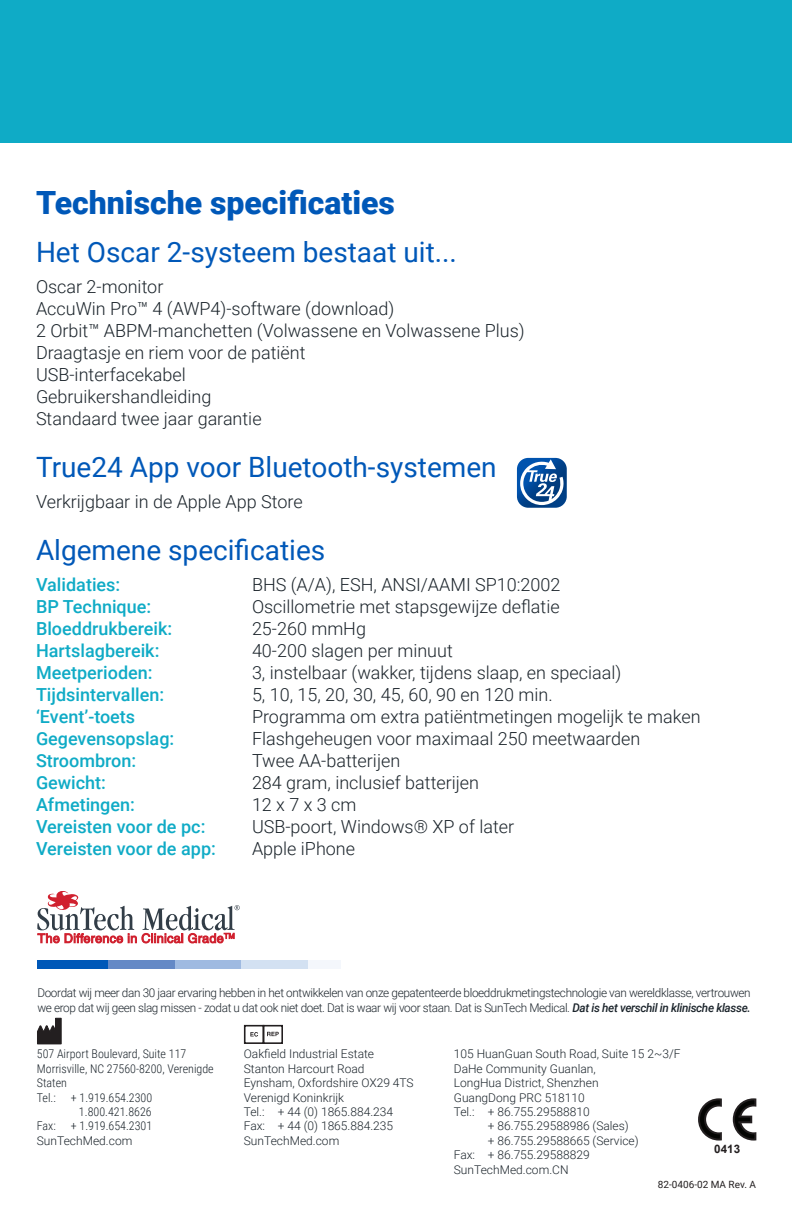
<style>
.page{position:relative;width:792px;height:1224px;background:#fff}
.page>*{position:absolute;margin:0;border:0;box-sizing:border-box;transform-origin:0 0}
.t1{font:900 32px "Roboto";color:#0058b8}
.t2{font:28px "Roboto";color:#0058b8}
.t3{font:300 18px/22px "Roboto";color:#1b242b}
.t4{font:500 18px "Roboto";color:#0fabc6}
.t5{font:300 12px "Roboto";color:#1b242b}
.t6{font:300 12px/14.4px "Roboto";letter-spacing:-.03em;color:#1b242b}
.t7{font:300 12px/14.4px "Roboto Condensed";color:#1b242b}
.t8{font:700 11.6px "Arial";color:#231f20}
.Part_number{font:10px "Roboto";color:#231f20}
.s1{font-weight:500;font-style:italic}
</style>
<div class="page">
<div style="left:0;top:0;width:792px;height:142px;background:#0fabc6"></div>
<div style="left:37px;top:960px;width:71px;height:9px;background:#0058b8"></div>
<div style="left:108px;top:960px;width:67px;height:9px;background:#6489c6"></div>
<div style="left:175px;top:960px;width:67px;height:9px;background:#9fbae1"></div>
<div style="left:242px;top:960px;width:66px;height:9px;background:#d3e1f2"></div>
<div style="left:308px;top:960px;width:33px;height:9px;background:#f4f7fc"></div>
<svg style="left:37px;top:891px;width:203px;height:52px"></svg>
<div style="left:263px;top:1025px;width:20px;height:19px;border:2px solid #231f20"></div>
<svg style="left:250px;top:1032px;width:8px;height:5px"></svg>
<svg style="left:267px;top:1032px;width:12px;height:4px"></svg>
<div style="left:244px;top:1025px;width:20px;height:19px;border:2px solid #231f20"></div>
<svg style="left:37px;top:1018px;width:24px;height:26px"></svg>
<svg style="left:698px;top:1098px;width:24px;height:43px"></svg>
<svg style="left:732px;top:1098px;width:25px;height:43px"></svg>
<div style="left:738px;top:1117px;width:13px;height:5px;background:#040503"></div>
<div style="left:737px;top:1116px;width:15px;height:7px;border:2px solid #231f20"></div>
<svg style="left:517px;top:458px;width:50px;height:50px"></svg>
<p class="t1" style="left:36px;top:180px;width:360px">Technische specificaties</p>
<p class="t2" style="left:36px;top:232px;width:423px">Het Oscar 2-systeem bestaat uit...</p>
<p class="t3" style="left:36px;top:274px;width:129px">Oscar 2-monitor</p>
<p class="t3" style="left:36px;top:296px;width:360px">AccuWin Pro™ 4 (AWP4)-software (download)</p>
<p class="t3" style="left:36px;top:318px;width:490px">2 Orbit™ ABPM-manchetten (Volwassene en Volwassene Plus)<br>Draagtasje en riem voor de patiënt</p>
<p class="t3" style="left:36px;top:362px;width:151px">USB-interfacekabel</p>
<p class="t3" style="left:36px;top:384px;width:177px">Gebruikershandleiding</p>
<p class="t3" style="left:36px;top:406px;width:227px">Standaard twee jaar garantie</p>
<p class="t2" style="left:36px;top:447px;width:462px">True24 App voor Bluetooth-systemen</p>
<p class="t3" style="left:36px;top:489px;width:268px">Verkrijgbaar in de Apple App Store</p>
<p class="t2" style="left:36px;top:530px;width:291px">Algemene specificaties</p>
<p class="t4" style="left:36px;top:572px;width:86px">Validaties:</p>
<p class="t3" style="left:252px;top:572px;width:310px">BHS (A/A), ESH, ANSI/AAMI SP10:2002</p>
<p class="t4" style="left:36px;top:594px;width:117px">BP Technique:</p>
<p class="t3" style="left:252px;top:594px;width:309px">Oscillometrie met stapsgewijze deflatie</p>
<p class="t4" style="left:36px;top:616px;width:138px">Bloeddrukbereik:</p>
<p class="t3" style="left:252px;top:616px;width:116px">25-260 mmHg</p>
<p class="t4" style="left:36px;top:638px;width:125px">Hartslagbereik:</p>
<p class="t3" style="left:252px;top:638px;width:202px">40-200 slagen per minuut</p>
<p class="t4" style="left:36px;top:660px;width:118px">Meetperioden:</p>
<p class="t3" style="left:252px;top:660px;width:371px">3, instelbaar (wakker, tijdens slaap, en speciaal)</p>
<p class="t4" style="left:36px;top:682px;width:130px">Tijdsintervallen:</p>
<p class="t3" style="left:252px;top:682px;width:302px">5, 10, 15, 20, 30, 45, 60, 90 en 120 min.</p>
<p class="t4" style="left:36px;top:704px;width:101px">‘Event’-toets</p>
<p class="t3" style="left:252px;top:704px;width:450px">Programma om extra patiëntmetingen mogelijk te maken</p>
<p class="t4" style="left:36px;top:726px;width:140px">Gegevensopslag:</p>
<p class="t3" style="left:252px;top:726px;width:390px">Flashgeheugen voor maximaal 250 meetwaarden</p>
<p class="t4" style="left:36px;top:748px;width:102px">Stroombron:</p>
<p class="t3" style="left:252px;top:748px;width:150px">Twee AA-batterijen</p>
<p class="t4" style="left:36px;top:770px;width:72px">Gewicht:</p>
<p class="t3" style="left:252px;top:770px;width:229px">284 gram, inclusief batterijen</p>
<p class="t4" style="left:36px;top:792px;width:100px">Afmetingen:</p>
<p class="t3" style="left:252px;top:792px;width:106px">12 x 7 x 3 cm</p>
<p class="t4" style="left:36px;top:814px;width:171px">Vereisten voor de pc:</p>
<p class="t3" style="left:252px;top:814px;width:264px">USB-poort, Windows® XP of later</p>
<p class="t4" style="left:36px;top:836px;width:181px">Vereisten voor de app:</p>
<p class="t3" style="left:252px;top:836px;width:105px">Apple iPhone</p>
<p class="t6" style="left:37px;top:985px;width:715px">Doordat wij meer dan 30 jaar ervaring hebben in het ontwikkelen van onze gepatenteerde bloeddrukmetingstechnologie van wereldklasse, vertrouwen we erop dat wij geen slag missen - zodat u dat ook niet doet. Dat is waar wij voor staan. Dat is SunTech Medical. <span class="s1">Dat is het verschil in klinische klasse.</span></p>
<p class="t7" style="left:37px;top:1046px;width:151px">507 Airport Boulevard, Suite 117</p>
<p class="t7" style="left:37px;top:1061px;width:178px">Morrisville, NC 27560-8200, Verenigde<br>Staten</p>
<p class="t7" style="left:37px;top:1090px;width:20px">Tel.:</p>
<p class="t7" style="left:71px;top:1090px;width:83px">+ 1.919.654.2300</p>
<p class="t7" style="left:79px;top:1104px;width:74px">1.800.421.8626</p>
<p class="t7" style="left:37px;top:1118px;width:20px">Fax:</p>
<p class="t7" style="left:71px;top:1118px;width:83px">+ 1.919.654.2301</p>
<p class="t5" style="left:37px;top:1132px;width:97px">SunTechMed.com</p>
<p class="t5" style="left:244px;top:1046px;width:132px">Oakfield Industrial Estate</p>
<p class="t5" style="left:244px;top:1060px;width:122px">Stanton Harcourt Road</p>
<p class="t5" style="left:244px;top:1075px;width:171px">Eynsham, Oxfordshire OX29 4TS</p>
<p class="t5" style="left:244px;top:1089px;width:102px">Verenigd Koninkrijk</p>
<p class="t5" style="left:244px;top:1103px;width:151px">Tel.: + 44 (0) 1865.884.234</p>
<p class="t5" style="left:244px;top:1118px;width:151px">Fax: + 44 (0) 1865.884.235</p>
<p class="t5" style="left:244px;top:1132px;width:97px">SunTechMed.com</p>
<p class="t5" style="left:454px;top:1046px;width:228px">105 HuanGuan South Road, Suite 15 2~3/F</p>
<p class="t5" style="left:454px;top:1060px;width:143px">DaHe Community Guanlan,</p>
<p class="t5" style="left:454px;top:1075px;width:146px">LongHua District, Shenzhen</p>
<p class="t5" style="left:454px;top:1089px;width:132px">GuangDong PRC 518110</p>
<p class="t5" style="left:454px;top:1103px;width:137px">Tel.: + 86.755.29588810</p>
<p class="t5" style="left:488px;top:1118px;width:142px">+ 86.755.29588986 (Sales)</p>
<p class="t5" style="left:488px;top:1132px;width:152px">+ 86.755.29588665 (Service)</p>
<p class="t5" style="left:454px;top:1147px;width:137px">Fax: + 86.755.29588829</p>
<p class="t5" style="left:454px;top:1161px;width:116px">SunTechMed.com.CN</p>
<p class="t8" style="left:714px;top:1141px;width:27px">0413</p>
<p class="Part_number" style="left:658px;top:1177px;width:100px">82-0406-02 MA Rev. A</p>
</div>
